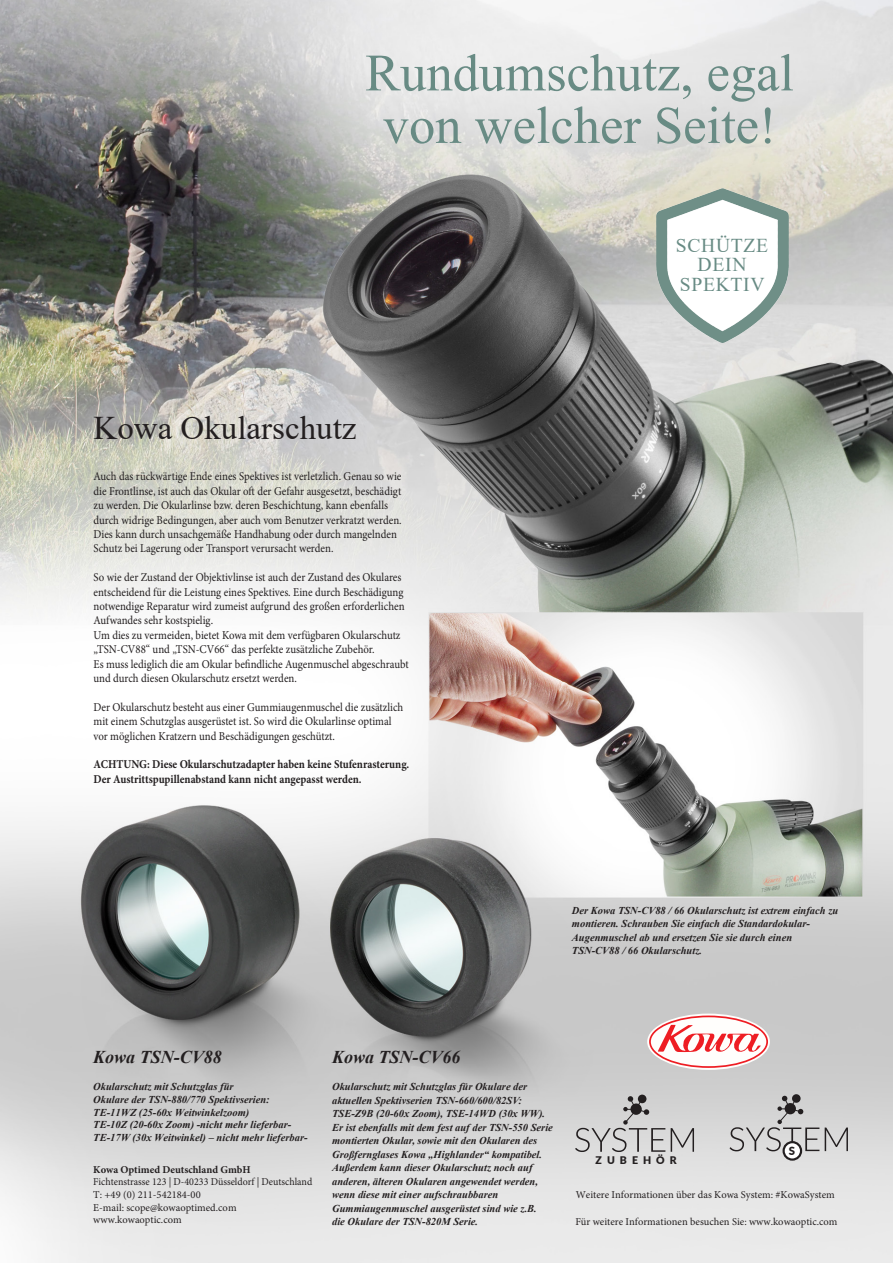
<style>
.page{position:relative;width:893px;height:1263px;background:#fff}
.page>*{position:absolute;margin:0;border:0;box-sizing:border-box;transform-origin:0 0}
.t1{font:52.5px/52.5px "Times New Roman";color:#688b84;text-align:center}
.t2{font:33px "Times New Roman";color:#231f20}
.t3{font:19.65px/19.6px "Times New Roman";letter-spacing:.035em;color:#688b84;text-align:center}
.t4{font:italic 700 18px "Times New Roman";color:#231f20}
.t5{font:12px/14.4px "Minion Pro";color:#231f20;scale:.9 1}
.t6{font:700 12px "Minion Pro";color:#231f20;scale:.9 1}
.t7{font:900 11.4px "Lato";color:#231f20}
.t8{font:italic 700 10.5px/13.5px "Times New Roman";color:#231f20}
.t9{font:10.5px/12.6px "Minion Pro";color:#231f20;scale:.95 1}
.t10{font:10.5px "Minion Pro";color:#231f20}
.t11{font:900 10.5px "Lato";letter-spacing:.48em;color:#231f20}
.s1{font-weight:700}
</style>
<div class="page">
<img style="left:0;top:0;width:893px;height:1263px">
<svg style="left:647px;top:1013px;width:123px;height:57px"></svg>
<svg style="left:649px;top:1015px;width:119px;height:53px"></svg>
<svg style="left:575px;top:1096px;width:119px;height:56px;background:#c2c1c1"></svg>
<svg style="left:792px;top:1094px;width:9px;height:9px"></svg>
<svg style="left:729px;top:1096px;width:119px;height:55px;background:#c1c1c1"></svg>
<svg style="left:784px;top:1142px;width:17px;height:17px"></svg>
<div style="left:782px;top:1141px;width:20px;height:20px;border:2px solid #231f20;border-radius:50%"></div>
<img style="left:657px;top:188px;width:132px;height:154px">
<p class="t1" style="left:365px;top:45px;width:430px">Rundumschutz, egal von welcher Seite!</p>
<p class="t3" style="left:676px;top:235px;width:94px">SCHÜTZE</p>
<p class="t3" style="left:680px;top:254px;width:86px">DEIN<br>SPEKTIV</p>
<p class="t2" style="left:94px;top:405px;width:265px">Kowa Okularschutz</p>
<p class="t5" style="left:94px;top:469px;width:344px">Auch das rückwärtige Ende eines Spektives ist verletzlich. Genau so wie die Frontlinse, ist auch das Okular oft der Gefahr ausgesetzt, beschädigt zu werden. Die Okularlinse bzw. deren Beschichtung, kann ebenfalls durch widrige Bedingungen, aber auch vom Benutzer verkratzt werden.</p>
<p class="t5" style="left:94px;top:527px;width:339px">Dies kann durch unsachgemäße Handhabung oder durch mangelnden<br>Schutz bei Lagerung oder Transport verursacht werden.</p>
<p class="t5" style="left:94px;top:570px;width:347px">So wie der Zustand der Objektivlinse ist auch der Zustand des Okulares entscheidend für die Leistung eines Spektives. Eine durch Beschädigung notwendige Reparatur wird zumeist aufgrund des großen erforderlichen Aufwandes sehr kostspielig.</p>
<p class="t5" style="left:94px;top:628px;width:343px">Um dies zu vermeiden, bietet Kowa mit dem verfügbaren Okularschutz „TSN-CV88“ und „TSN-CV66“ das perfekte zusätzliche Zubehör.</p>
<p class="t5" style="left:94px;top:657px;width:352px">Es muss lediglich die am Okular befindliche Augenmuschel abgeschraubt und durch diesen Okularschutz ersetzt werden.</p>
<p class="t5" style="left:94px;top:700px;width:346px">Der Okularschutz besteht aus einer Gummiaugenmuschel die zusätzlich mit einem Schutzglas ausgerüstet ist. So wird die Okularlinse optimal vor möglichen Kratzern und Beschädigungen geschützt.</p>
<p class="t6" style="left:94px;top:756px;width:352px">ACHTUNG: Diese Okularschutzadapter haben keine Stufenrasterung.</p>
<p class="t6" style="left:94px;top:770px;width:299px">Der Austrittspupillenabstand kann nicht angepasst werden.</p>
<p class="t8" style="left:572px;top:903px;width:268px">Der Kowa TSN-CV88 / 66 Okularschutz ist extrem einfach zu montieren. Schrauben Sie einfach die Standardokular-Augenmuschel ab und ersetzen Sie sie durch einen TSN-CV88 / 66 Okularschutz.</p>
<p class="t4" style="left:93px;top:1045px;width:130px">Kowa TSN-CV88</p>
<p class="t8" style="left:93px;top:1080px;width:216px;line-height:12.6px">Okularschutz mit Schutzglas für<br>Okulare der TSN-880/770 Spektivserien:<br>TE-11WZ (25-60x Weitwinkelzoom)<br>TE-10Z (20-60x Zoom) -nicht mehr lieferbar-TE-17W (30x Weitwinkel) – nicht mehr lieferbar-</p>
<p class="t9" style="left:93px;top:1163px;width:232px"><span class="s1">Kowa Optimed Deutschland GmbH<br></span>Fichtenstrasse 123 | D-40233 Düsseldorf | Deutschland<br>T: +49 (0) 211-542184-00<br>E-mail: scope@kowaoptimed.com www.kowaoptic.com</p>
<p class="t4" style="left:332px;top:1045px;width:130px">Kowa TSN-CV66</p>
<p class="t8" style="left:332px;top:1080px;width:197px">Okularschutz mit Schutzglas für Okulare der aktuellen Spektivserien TSN-660/600/82SV:</p>
<p class="t8" style="left:332px;top:1107px;width:222px">TSE-Z9B (20-60x Zoom), TSE-14WD (30x WW).<br>Er ist ebenfalls mit dem fest auf der TSN-550 Serie montierten Okular, sowie mit den Okularen des Großfernglases Kowa „Highlander“ kompatibel.<br>Außerdem kann dieser Okularschutz noch auf anderen, älteren Okularen angewendet werden, wenn diese mit einer aufschraubbaren Gummiaugenmuschel ausgerüstet sind wie z.B.<br>die Okulare der TSN-820M Serie.</p>
<p class="t7" style="left:789px;top:1142px;width:8px">S</p>
<p class="t11" style="left:596px;top:1152px;width:83px">ZUBEHÖR</p>
<p class="t10" style="left:576px;top:1188px;width:260px">Weitere Informationen über das Kowa System: #KowaSystem</p>
<p class="t10" style="left:575px;top:1214px;width:264px">Für weitere Informationen besuchen Sie: www.kowaoptic.com</p>
</div>
